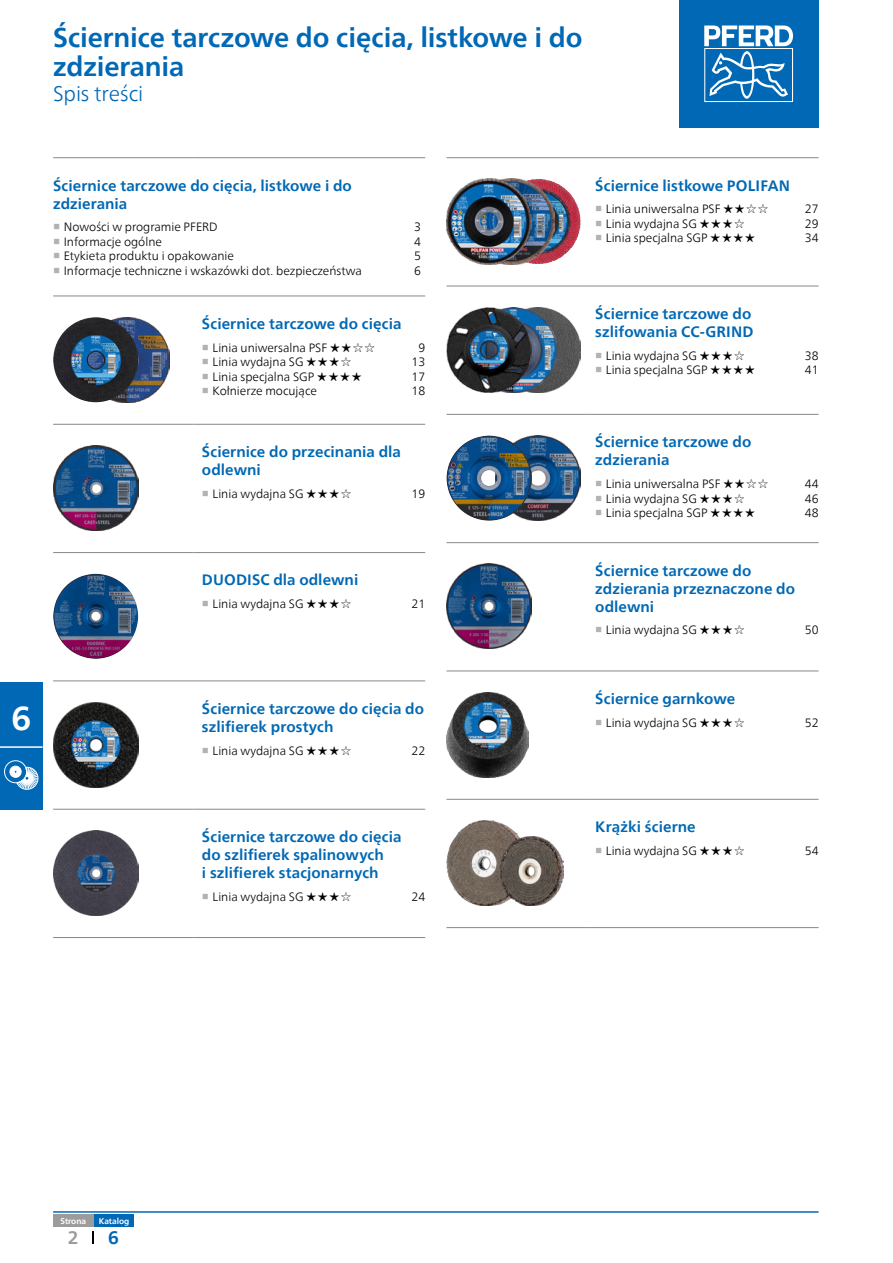
<style>
.page{position:relative;width:893px;height:1263px;background:#fff}
.page>*{position:absolute;margin:0;border:0;box-sizing:border-box;transform-origin:0 0}
.t1{font:700 33px "Neue Frutiger World";color:#fff}
.Headline{font:700 27px/28.5px "Neue Frutiger World";letter-spacing:-.005em;color:#0068b4}
.Subheadline{font:300 21px "Neue Frutiger World";letter-spacing:-.01em;color:#0068b4}
.t2{font:700 18px "Neue Frutiger World";color:#9c9c9c}
.t3{font:700 18px "Neue Frutiger World";color:#0068b4}
.Ueberschrift_Red{font:700 15px/18px "Neue Frutiger World";letter-spacing:.005em;color:#0068b4}
.t4{font:300 12px "Neue Frutiger World";color:#000}
.t5{font:700 8.25px "Neue Frutiger World";color:#fff}
.s1{font-family:"Arial Unicode MS";font-weight:700;color:#b2b2b2}
.s2{font-family:"Arial Unicode MS";font-weight:700}
</style>
<div class="page">
<hr style="left:53px;top:1211px;width:766px;height:2px;background:#0068b4">
<hr style="left:53px;top:157px;width:140px;height:1px;background:#878786">
<hr style="left:193px;top:157px;width:232px;height:1px;background:#878786">
<hr style="left:53px;top:296px;width:140px;height:1px;background:#878786">
<hr style="left:193px;top:296px;width:232px;height:1px;background:#878786">
<hr style="left:53px;top:424px;width:140px;height:1px;background:#878786">
<hr style="left:193px;top:424px;width:232px;height:1px;background:#878786">
<hr style="left:53px;top:552px;width:140px;height:1px;background:#878786">
<hr style="left:193px;top:552px;width:232px;height:1px;background:#878786">
<hr style="left:53px;top:680px;width:140px;height:1px;background:#878786">
<hr style="left:193px;top:680px;width:232px;height:1px;background:#878786">
<hr style="left:53px;top:809px;width:140px;height:1px;background:#878786">
<hr style="left:193px;top:809px;width:232px;height:1px;background:#878786">
<hr style="left:53px;top:937px;width:140px;height:1px;background:#878786">
<hr style="left:193px;top:937px;width:232px;height:1px;background:#878786">
<img style="left:138px;top:318px;width:32px;height:84px">
<img style="left:53px;top:317px;width:85px;height:85px">
<img style="left:53px;top:445px;width:85px;height:86px">
<img style="left:53px;top:574px;width:85px;height:85px">
<img style="left:53px;top:702px;width:85px;height:85px">
<img style="left:53px;top:830px;width:85px;height:85px">
<hr style="left:446px;top:157px;width:141px;height:1px;background:#878786">
<hr style="left:587px;top:157px;width:232px;height:1px;background:#878786">
<hr style="left:446px;top:286px;width:141px;height:1px;background:#878786">
<hr style="left:587px;top:286px;width:232px;height:1px;background:#878786">
<hr style="left:446px;top:414px;width:141px;height:1px;background:#878786">
<hr style="left:587px;top:414px;width:232px;height:1px;background:#878786">
<hr style="left:446px;top:542px;width:141px;height:1px;background:#878786">
<hr style="left:587px;top:542px;width:232px;height:1px;background:#878786">
<hr style="left:446px;top:671px;width:141px;height:1px;background:#878786">
<hr style="left:587px;top:671px;width:232px;height:1px;background:#878786">
<hr style="left:446px;top:799px;width:141px;height:1px;background:#878786">
<hr style="left:587px;top:799px;width:232px;height:1px;background:#878786">
<hr style="left:446px;top:927px;width:141px;height:1px;background:#878786">
<hr style="left:587px;top:927px;width:232px;height:1px;background:#878786">
<img style="left:532px;top:179px;width:22px;height:85px">
<img style="left:446px;top:179px;width:86px;height:85px">
<img style="left:556px;top:311px;width:24px;height:79px">
<img style="left:532px;top:307px;width:24px;height:85px">
<img style="left:446px;top:307px;width:86px;height:85px">
<img style="left:532px;top:436px;width:48px;height:85px">
<img style="left:447px;top:436px;width:85px;height:85px">
<img style="left:446px;top:564px;width:85px;height:85px">
<img style="left:446px;top:692px;width:82px;height:85px">
<img style="left:446px;top:820px;width:82px;height:85px">
<img style="left:500px;top:837px;width:64px;height:68px">
<div style="left:679px;top:0;width:140px;height:128px;background:#0068b4"></div>
<svg style="left:704px;top:26px;width:89px;height:76px"></svg>
<div style="left:93px;top:1214px;width:41px;height:13px;background:#0068b4"></div>
<div style="left:53px;top:1214px;width:40px;height:13px;background:#9c9c9c"></div>
<svg style="left:93px;top:1231px;width:1px;height:12px"></svg>
<div style="left:0;top:682px;width:43px;height:128px;background:#0068b4"></div>
<hr style="left:0;top:746px;width:43px;height:2px;background:#fff">
<svg style="left:4px;top:760px;width:34px;height:30px"></svg>
<p class="Headline" style="left:53px;top:23px;width:531px">Ściernice tarczowe do cięcia, listkowe i do zdzierania</p>
<p class="Subheadline" style="left:53px;top:77px;width:92px">Spis treści</p>
<p class="Ueberschrift_Red" style="left:53px;top:176px;width:300px">Ściernice tarczowe do cięcia, listkowe i do zdzierania</p>
<p class="t4" style="left:53px;top:218px;width:166px"><span class="s1">■</span> Nowości w programie PFERD</p>
<p class="t4" style="left:414px;top:218px;width:8px">3</p>
<p class="t4" style="left:53px;top:232px;width:110px"><span class="s1">■</span> Informacje ogólne</p>
<p class="t4" style="left:414px;top:232px;width:8px">4</p>
<p class="t4" style="left:53px;top:247px;width:182px"><span class="s1">■</span> Etykieta produktu i opakowanie</p>
<p class="t4" style="left:414px;top:247px;width:8px">5</p>
<p class="t4" style="left:53px;top:261px;width:310px"><span class="s1">■</span> Informacje techniczne i wskazówki dot. bezpieczeństwa</p>
<p class="t4" style="left:414px;top:261px;width:8px">6</p>
<p class="Ueberschrift_Red" style="left:202px;top:314px;width:201px">Ściernice tarczowe do cięcia</p>
<p class="t4" style="left:202px;top:338px;width:174px"><span class="s1">■</span> Linia uniwersalna PSF <span class="s2">★★☆☆</span></p>
<p class="t4" style="left:418px;top:338px;width:8px">9</p>
<p class="t4" style="left:202px;top:353px;width:151px"><span class="s1">■</span> Linia wydajna SG <span class="s2">★★★☆</span></p>
<p class="t4" style="left:411px;top:353px;width:15px">13</p>
<p class="t4" style="left:202px;top:367px;width:161px"><span class="s1">■</span> Linia specjalna SGP <span class="s2">★★★★</span></p>
<p class="t4" style="left:411px;top:367px;width:15px">17</p>
<p class="t4" style="left:202px;top:381px;width:116px"><span class="s1">■</span> Kołnierze mocujące</p>
<p class="t4" style="left:411px;top:381px;width:15px">18</p>
<p class="Ueberschrift_Red" style="left:202px;top:443px;width:200px">Ściernice do przecinania dla odlewni</p>
<p class="t4" style="left:202px;top:484px;width:151px"><span class="s1">■</span> Linia wydajna SG <span class="s2">★★★☆</span></p>
<p class="t4" style="left:411px;top:484px;width:15px">19</p>
<p class="Ueberschrift_Red" style="left:202px;top:571px;width:158px">DUODISC dla odlewni</p>
<p class="t4" style="left:202px;top:595px;width:151px"><span class="s1">■</span> Linia wydajna SG <span class="s2">★★★☆</span></p>
<p class="t4" style="left:411px;top:595px;width:15px">21</p>
<h1 class="t1" style="left:11px;top:690px;width:21px">6</h1>
<p class="Ueberschrift_Red" style="left:202px;top:699px;width:224px">Ściernice tarczowe do cięcia do szlifierek prostych</p>
<p class="t4" style="left:202px;top:741px;width:151px"><span class="s1">■</span> Linia wydajna SG <span class="s2">★★★☆</span></p>
<p class="t4" style="left:411px;top:741px;width:15px">22</p>
<p class="Ueberschrift_Red" style="left:202px;top:827px;width:201px">Ściernice tarczowe do cięcia do szlifierek spalinowych<br>i szlifierek stacjonarnych</p>
<p class="t4" style="left:202px;top:887px;width:151px"><span class="s1">■</span> Linia wydajna SG <span class="s2">★★★☆</span></p>
<p class="t4" style="left:411px;top:887px;width:15px">24</p>
<p class="Ueberschrift_Red" style="left:595px;top:176px;width:196px">Ściernice listkowe POLIFAN</p>
<p class="t4" style="left:595px;top:200px;width:174px"><span class="s1">■</span> Linia uniwersalna PSF <span class="s2">★★☆☆</span></p>
<p class="t4" style="left:805px;top:200px;width:15px">27</p>
<p class="t4" style="left:595px;top:214px;width:151px"><span class="s1">■</span> Linia wydajna SG <span class="s2">★★★☆</span></p>
<p class="t4" style="left:805px;top:214px;width:15px">29</p>
<p class="t4" style="left:595px;top:229px;width:161px"><span class="s1">■</span> Linia specjalna SGP <span class="s2">★★★★</span></p>
<p class="t4" style="left:805px;top:229px;width:15px">34</p>
<p class="Ueberschrift_Red" style="left:595px;top:304px;width:160px">Ściernice tarczowe do szlifowania CC-GRIND</p>
<p class="t4" style="left:595px;top:346px;width:151px"><span class="s1">■</span> Linia wydajna SG <span class="s2">★★★☆</span></p>
<p class="t4" style="left:805px;top:346px;width:15px">38</p>
<p class="t4" style="left:595px;top:361px;width:161px"><span class="s1">■</span> Linia specjalna SGP <span class="s2">★★★★</span></p>
<p class="t4" style="left:805px;top:361px;width:15px">41</p>
<p class="Ueberschrift_Red" style="left:595px;top:433px;width:158px">Ściernice tarczowe do zdzierania</p>
<p class="t4" style="left:595px;top:474px;width:174px"><span class="s1">■</span> Linia uniwersalna PSF <span class="s2">★★☆☆</span></p>
<p class="t4" style="left:805px;top:474px;width:15px">44</p>
<p class="t4" style="left:595px;top:489px;width:151px"><span class="s1">■</span> Linia wydajna SG <span class="s2">★★★☆</span></p>
<p class="t4" style="left:805px;top:489px;width:15px">46</p>
<p class="t4" style="left:595px;top:503px;width:161px"><span class="s1">■</span> Linia specjalna SGP <span class="s2">★★★★</span></p>
<p class="t4" style="left:805px;top:503px;width:15px">48</p>
<p class="Ueberschrift_Red" style="left:595px;top:561px;width:201px">Ściernice tarczowe do zdzierania przeznaczone do odlewni</p>
<p class="t4" style="left:595px;top:621px;width:151px"><span class="s1">■</span> Linia wydajna SG <span class="s2">★★★☆</span></p>
<p class="t4" style="left:805px;top:621px;width:15px">50</p>
<p class="Ueberschrift_Red" style="left:595px;top:689px;width:141px">Ściernice garnkowe</p>
<p class="t4" style="left:595px;top:713px;width:151px"><span class="s1">■</span> Linia wydajna SG <span class="s2">★★★☆</span></p>
<p class="t4" style="left:805px;top:713px;width:15px">52</p>
<p class="Ueberschrift_Red" style="left:595px;top:818px;width:102px">Krążki ścierne</p>
<p class="t4" style="left:595px;top:841px;width:151px"><span class="s1">■</span> Linia wydajna SG <span class="s2">★★★☆</span></p>
<p class="t4" style="left:805px;top:841px;width:15px">54</p>
<p class="t5" style="left:60px;top:1213px;width:27px">Strona</p>
<p class="t5" style="left:99px;top:1213px;width:32px">Katalog</p>
<h3 class="t2" style="left:68px;top:1221px;width:12px">2</h3>
<h3 class="t3" style="left:108px;top:1221px;width:12px">6</h3>
</div>
